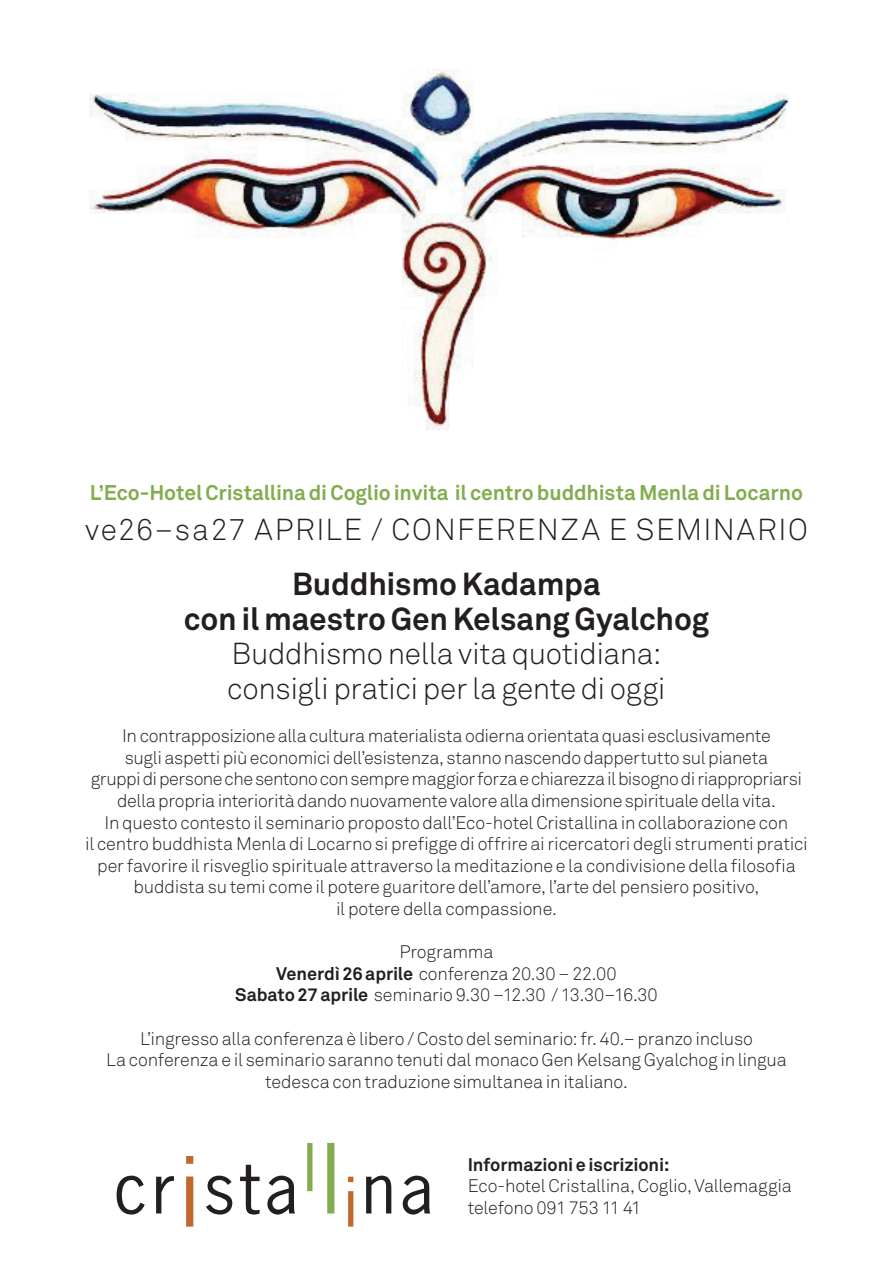
<style>
.page{position:relative;width:893px;height:1263px;background:#fff}
.page>*{position:absolute;margin:0;border:0;box-sizing:border-box;transform-origin:0 0}
.t1{font:700 31.5px/34.5px "Akkurat";letter-spacing:-.005em;color:#231f20;text-align:center}
.t2{font:300 30px/34.5px "Akkurat";letter-spacing:-.01em;color:#231f20}
.t3{font:300 30px "Akkurat";letter-spacing:.05em;color:#231f20}
.t4{font:700 21px "Akkurat";letter-spacing:-.005em;color:#82ad4f}
.t5{font:300 18px/21.6px "Akkurat";letter-spacing:-.015em;color:#231f20;text-align:center}
.t6{font:700 18px "Akkurat";letter-spacing:-.005em;color:#231f20}
.s1{font-weight:700}
</style>
<div class="page">
<img style="left:89px;top:69px;width:700px;height:361px">
<svg style="left:366px;top:1175px;width:64px;height:39px"></svg>
<svg style="left:348px;top:1176px;width:5px;height:50px"></svg>
<svg style="left:307px;top:1143px;width:27px;height:70px"></svg>
<svg style="left:206px;top:1165px;width:89px;height:49px"></svg>
<svg style="left:186px;top:1156px;width:7px;height:70px"></svg>
<svg style="left:117px;top:1175px;width:57px;height:39px"></svg>
<p class="t4" style="left:90px;top:480px;width:715px">L’Eco-Hotel Cristallina di Coglio invita il centro buddhista Menla di Locarno</p>
<h2 class="t3" style="left:85px;top:510px;width:724px">ve26–sa27 APRILE / CONFERENZA E SEMINARIO</h2>
<h1 class="t1" style="left:184px;top:566px;width:527px">Buddhismo Kadampa<br>con il maestro Gen Kelsang Gyalchog</h1>
<h2 class="t2" style="left:227px;top:636px;width:440px">Buddhismo nella vita quotidiana: consigli pratici per la gente di oggi</h2>
<p class="t5" style="left:85px;top:725px;width:724px">In contrapposizione alla cultura materialista odierna orientata quasi esclusivamente<br>sugli aspetti più economici dell’esistenza, stanno nascendo dappertutto sul pianeta<br>gruppi di persone che sentono con sempre maggior forza e chiarezza il bisogno di riappropriarsi della propria interiorità dando nuovamente valore alla dimensione spirituale della vita.<br>In questo contesto il seminario proposto dall’Eco-hotel Cristallina in collaborazione con<br>il centro buddhista Menla di Locarno si prefigge di offrire ai ricercatori degli strumenti pratici per favorire il risveglio spirituale attraverso la meditazione e la condivisione della filosofia buddista su temi come il potere guaritore dell’amore, l’arte del pensiero positivo,<br>il potere della compassione.</p>
<p class="t5" style="left:235px;top:941px;width:424px">Programma<br><span class="s1">Venerdì 26 aprile</span> conferenza 20.30 – 22.00<br><span class="s1">Sabato 27 aprile</span> seminario 9.30 –12.30 / 13.30–16.30</p>
<p class="t5" style="left:106px;top:1027px;width:682px">L’ingresso alla conferenza è libero / Costo del seminario: fr. 40.– pranzo incluso<br>La conferenza e il seminario saranno tenuti dal monaco Gen Kelsang Gyalchog in lingua tedesca con traduzione simultanea in italiano.</p>
<p class="t6" style="left:468px;top:1153px;width:203px">Informazioni e iscrizioni:</p>
<p class="t5" style="left:468px;top:1175px;width:326px;text-align:left">Eco-hotel Cristallina, Coglio, Vallemaggia telefono 091 753 11 41</p>
</div>
